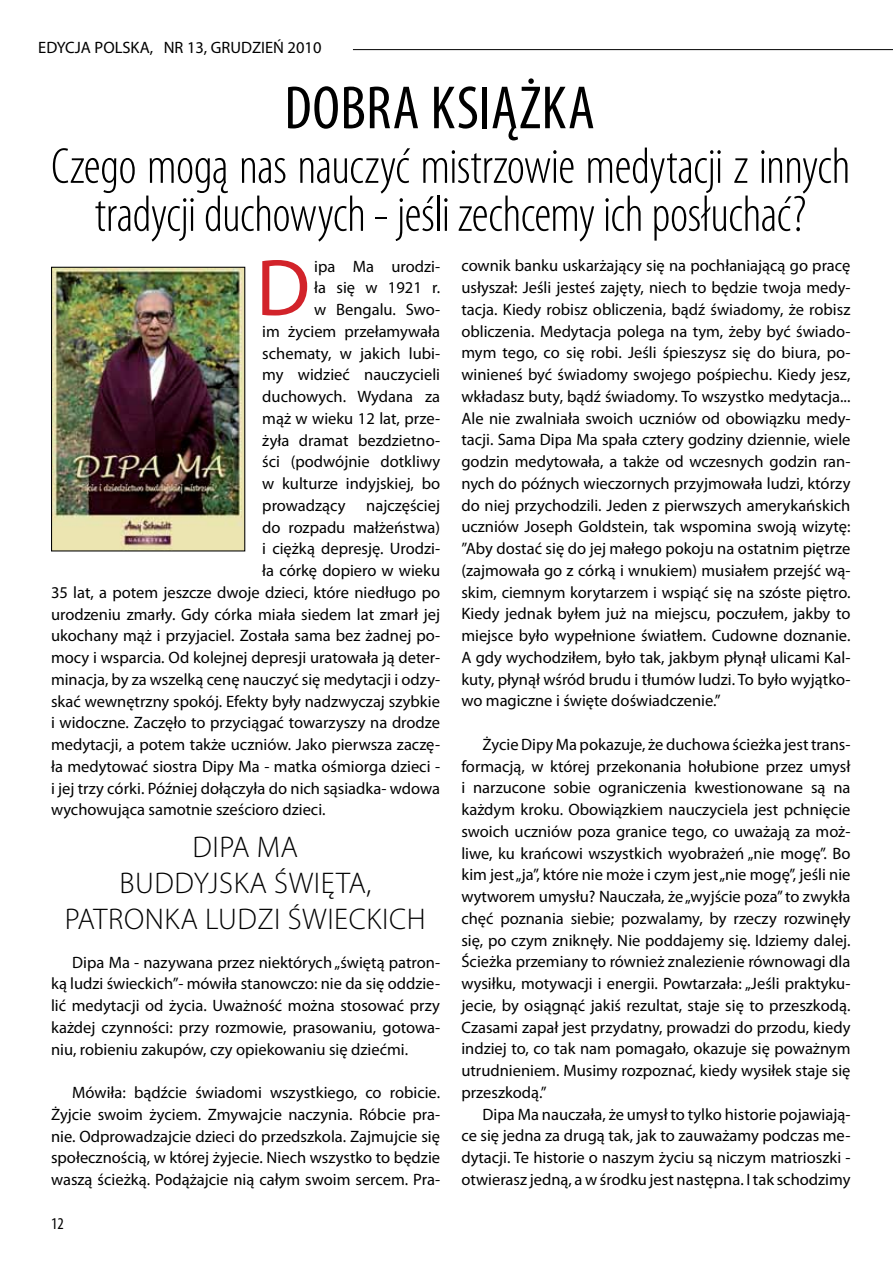
<style>
.page{position:relative;width:893px;height:1263px;background:#fff}
.page>*{position:absolute;margin:0;border:0;box-sizing:border-box;transform-origin:0 0}
.t1{font:81px "Myriad Pro";color:#d2232a}
.t2{font:condensed 61.5px "Myriad Pro";letter-spacing:.025em;color:#000}
.t3{font:300 condensed 51px/48px "Myriad Pro";letter-spacing:-.01em;color:#000;text-align:center}
.t4{font:300 30px/36px "Myriad Pro";letter-spacing:.02em;color:#000;text-align:center}
.t5{font:16.5px/21.8px "Myriad Pro";color:#000;text-align:justify}
.t6{font:condensed 16.5px "Myriad Pro";color:#000}
</style>
<div class="page">
<hr style="left:353px;top:49px;width:540px;height:1px;background:#000">
<img style="left:53px;top:269px;width:190px;height:280px">
<div style="left:51px;top:267px;width:194px;height:284px;border:1px solid #000"></div>
<p class="t5" style="left:38px;top:36px;width:285px">EDYCJA POLSKA, NR 13, GRUDZIEŃ 2010</p>
<p class="t5" style="left:38px;top:39px;width:310px">EDYCJA POLSKA, NR 12, PAŹDZIERNIK 2010</p>
<h2 class="t2" style="left:284px;top:71px;width:27px">DOBRA</h2>
<h2 class="t2" style="left:430px;top:71px;width:162px">KSIĄŻKA</h2>
<h3 class="t3" style="left:51px;top:142px;width:801px">Czego mogą nas nauczyć mistrzowie medytacji z innych tradycji duchowych - jeśli zechcemy ich posłuchać?</h3>
<h1 class="t1" style="left:256px;top:238px;width:55px">D</h1>
<p class="t5" style="left:314px;top:255px;width:127px">ipa Ma urodzi-</p>
<p class="t5" style="left:314px;top:277px;width:127px">ła się w 1921 r.</p>
<p class="t5" style="left:314px;top:298px;width:127px">w Bengalu. Swo-</p>
<p class="t5" style="left:262px;top:320px;width:179px">im życiem przełamywała</p>
<p class="t5" style="left:262px;top:342px;width:179px">schematy, w jakich lubi-</p>
<p class="t5" style="left:262px;top:364px;width:179px">my widzieć nauczycieli</p>
<p class="t5" style="left:262px;top:385px;width:179px">duchowych. Wydana za</p>
<p class="t5" style="left:262px;top:407px;width:179px">mąż w wieku 12 lat, prze-</p>
<p class="t5" style="left:262px;top:429px;width:179px">żyła dramat bezdzietno-</p>
<p class="t5" style="left:262px;top:451px;width:179px">ści (podwójnie dotkliwy</p>
<p class="t5" style="left:262px;top:472px;width:179px">w kulturze indyjskiej, bo</p>
<p class="t5" style="left:262px;top:494px;width:85px">prowadzący</p>
<p class="t5" style="left:366px;top:494px;width:75px">najczęściej</p>
<p class="t5" style="left:262px;top:516px;width:179px">do rozpadu małżeństwa)</p>
<p class="t5" style="left:262px;top:538px;width:179px">i ciężką depresję. Urodzi-</p>
<p class="t5" style="left:262px;top:559px;width:179px">ła córkę dopiero w wieku</p>
<p class="t5" style="left:51px;top:581px;width:391px">35 lat, a potem jeszcze dwoje dzieci, które niedługo po</p>
<p class="t5" style="left:51px;top:603px;width:391px">urodzeniu zmarły. Gdy córka miała siedem lat zmarł jej</p>
<p class="t5" style="left:51px;top:625px;width:391px">ukochany mąż i przyjaciel. Została sama bez żadnej po-</p>
<p class="t5" style="left:51px;top:646px;width:391px">mocy i wsparcia. Od kolejnej depresji uratowała ją deter-</p>
<p class="t5" style="left:51px;top:668px;width:391px">minacja, by za wszelką cenę nauczyć się medytacji i odzy-</p>
<p class="t5" style="left:51px;top:690px;width:391px">skać wewnętrzny spokój. Efekty były nadzwyczaj szybkie</p>
<p class="t5" style="left:51px;top:712px;width:391px">i widoczne. Zaczęło to przyciągać towarzyszy na drodze</p>
<p class="t5" style="left:51px;top:733px;width:391px">medytacji, a potem także uczniów. Jako pierwsza zaczę-</p>
<p class="t5" style="left:51px;top:755px;width:391px">ła medytować siostra Dipy Ma - matka ośmiorga dzieci -</p>
<p class="t5" style="left:51px;top:777px;width:391px">i jej trzy córki. Później dołączyła do nich sąsiadka- wdowa</p>
<p class="t5" style="left:51px;top:798px;width:276px">wychowująca samotnie sześcioro dzieci.</p>
<h3 class="t4" style="left:65px;top:829px;width:362px">DIPA MA<br>BUDDYJSKA ŚWIĘTA,<br>PATRONKA LUDZI ŚWIECKICH</h3>
<p class="t5" style="left:51px;top:951px;width:391px;text-indent:21px">Dipa Ma - nazywana przez niektórych „świętą patron&shy;ką ludzi świeckich”- mówiła stanowczo: nie da się oddzie&shy;lić medytacji od życia. Uważność można stosować przy każdej czynności: przy rozmowie, prasowaniu, gotowa&shy;niu, robieniu zakupów, czy opiekowaniu się dziećmi.</p>
<p class="t5" style="left:51px;top:1081px;width:391px;text-indent:21px">Mówiła: bądźcie świadomi wszystkiego, co robicie.<br>Żyjcie swoim życiem. Zmywajcie naczynia. Róbcie pra&shy;nie. Odprowadzajcie dzieci do przedszkola. Zajmujcie się społecznością, w której żyjecie. Niech wszystko to będzie waszą ścieżką. Podążajcie nią całym swoim sercem. Pra-</p>
<p class="t6" style="left:51px;top:1213px;width:14px">12</p>
<p class="t5" style="left:461px;top:255px;width:391px">cownik banku uskarżający się na pochłaniającą go pracę usłyszał: Jeśli jesteś zajęty, niech to będzie twoja medy&shy;tacja. Kiedy robisz obliczenia, bądź świadomy, że robisz obliczenia. Medytacja polega na tym, żeby być świado&shy;mym tego, co się robi. Jeśli śpieszysz się do biura, po&shy;winieneś być świadomy swojego pośpiechu. Kiedy jesz, wkładasz buty, bądź świadomy. To wszystko medytacja...<br>Ale nie zwalniała swoich uczniów od obowiązku medy&shy;tacji. Sama Dipa Ma spała cztery godziny dziennie, wiele godzin medytowała, a także od wczesnych godzin ran&shy;nych do późnych wieczornych przyjmowała ludzi, którzy do niej przychodzili. Jeden z pierwszych amerykańskich uczniów Joseph Goldstein, tak wspomina swoją wizytę: ”Aby dostać się do jej małego pokoju na ostatnim piętrze (zajmowała go z córką i wnukiem) musiałem przejść wą&shy;skim, ciemnym korytarzem i wspiąć się na szóste piętro.<br>Kiedy jednak byłem już na miejscu, poczułem, jakby to miejsce było wypełnione światłem. Cudowne doznanie.<br>A gdy wychodziłem, było tak, jakbym płynął ulicami Kal&shy;kuty, płynął wśród brudu i tłumów ludzi. To było wyjątko&shy;wo magiczne i święte doświadczenie.”</p>
<p class="t5" style="left:461px;top:733px;width:391px;text-indent:21px">Życie Dipy Ma pokazuje, że duchowa ścieżka jest trans&shy;formacją, w której przekonania hołubione przez umysł i narzucone sobie ograniczenia kwestionowane są na każdym kroku. Obowiązkiem nauczyciela jest pchnięcie swoich uczniów poza granice tego, co uważają za moż&shy;liwe, ku krańcowi wszystkich wyobrażeń „nie mogę”. Bo kim jest „ja”, które nie może i czym jest „nie mogę”, jeśli nie wytworem umysłu? Nauczała, że „wyjście poza” to zwykła chęć poznania siebie; pozwalamy, by rzeczy rozwinęły się, po czym zniknęły. Nie poddajemy się. Idziemy dalej.<br>Ścieżka przemiany to również znalezienie równowagi dla wysiłku, motywacji i energii. Powtarzała: „Jeśli praktyku&shy;jecie, by osiągnąć jakiś rezultat, staje się to przeszkodą.<br>Czasami zapał jest przydatny, prowadzi do przodu, kiedy indziej to, co tak nam pomagało, okazuje się poważnym utrudnieniem. Musimy rozpoznać, kiedy wysiłek staje się przeszkodą.”</p>
<p class="t5" style="left:461px;top:1103px;width:391px;text-indent:21px">Dipa Ma nauczała, że umysł to tylko historie pojawiają&shy;ce się jedna za drugą tak, jak to zauważamy podczas me&shy;dytacji. Te historie o naszym życiu są niczym matrioszki - otwierasz jedną, a w środku jest następna. I tak schodzimy</p>
</div>
